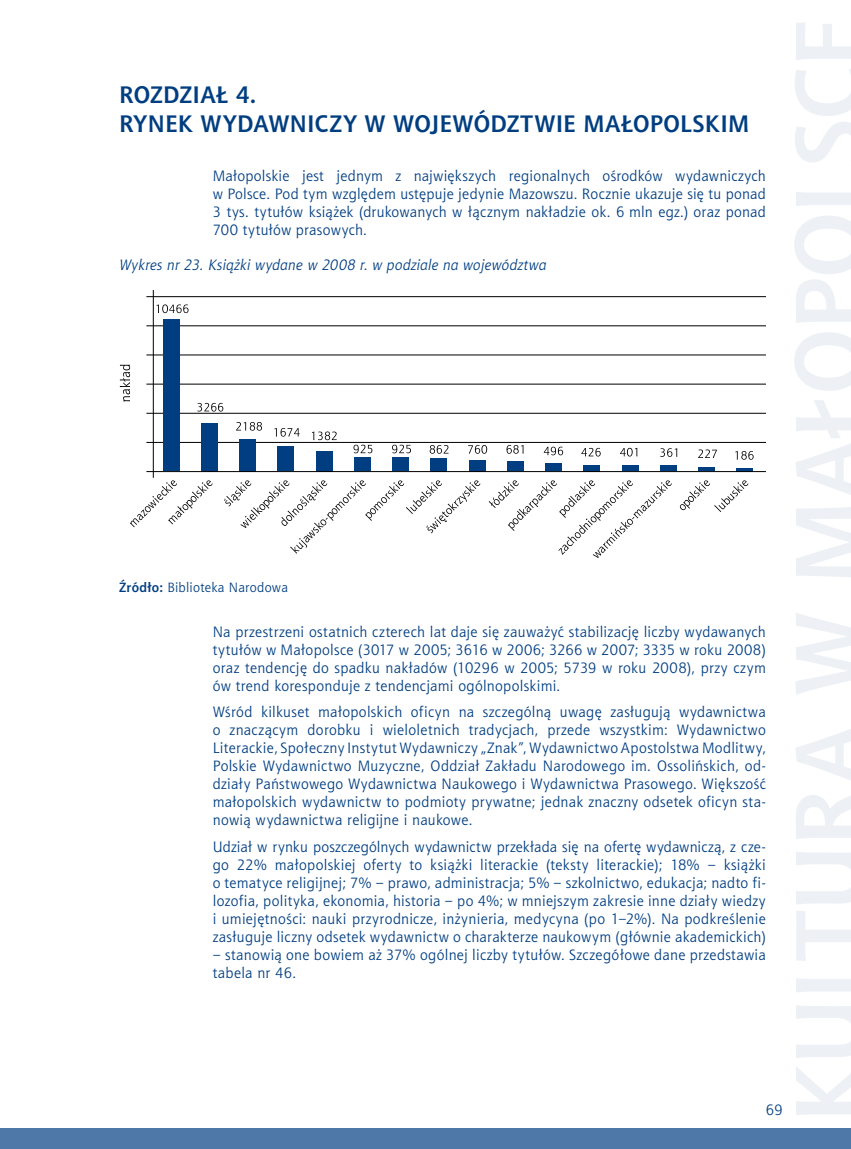
<style>
.page{position:relative;width:851px;height:1149px;background:#fff}
.page>*{position:absolute;margin:0;border:0;box-sizing:border-box;transform-origin:0 0}
.t1{font:700 24px/28.5px "Aerton TTEFN";letter-spacing:.015em;color:#003e81}
.t2{font:15px/18px "Aerton TTEFN";letter-spacing:.02em;color:#003e81;text-align:justify}
.t3{font:italic 15px "Aerton TTEFN";letter-spacing:.02em;color:#003e81}
.t4{font:13.5px "Aerton TTEFN";letter-spacing:.02em;color:#003e81}
.s1{font-weight:700}
</style>
<div class="page">
<div style="left:0;top:1127px;width:850px;height:21px;background:#4d78a7"></div>
<hr style="left:153px;top:290px;width:1px;height:187px;background:#000">
<svg style="left:130px;top:480px;width:82px;height:47px"></svg>
<hr style="left:146px;top:442px;width:619px;height:1px;background:#000">
<hr style="left:146px;top:413px;width:619px;height:1px;background:#000">
<hr style="left:146px;top:383px;width:619px;height:1px;background:#000">
<hr style="left:146px;top:354px;width:619px;height:1px;background:#000">
<hr style="left:146px;top:325px;width:619px;height:1px;background:#000">
<hr style="left:146px;top:296px;width:619px;height:1px;background:#000">
<div style="left:163px;top:319px;width:16px;height:152px;background:#003e81"></div>
<div style="left:201px;top:423px;width:17px;height:48px;background:#003e81"></div>
<div style="left:239px;top:438px;width:17px;height:33px;background:#003e81"></div>
<div style="left:277px;top:446px;width:17px;height:25px;background:#003e81"></div>
<div style="left:316px;top:451px;width:16px;height:20px;background:#003e81"></div>
<div style="left:354px;top:457px;width:17px;height:14px;background:#003e81"></div>
<div style="left:392px;top:457px;width:17px;height:14px;background:#003e81"></div>
<div style="left:430px;top:458px;width:17px;height:13px;background:#003e81"></div>
<div style="left:468px;top:460px;width:17px;height:11px;background:#003e81"></div>
<div style="left:507px;top:461px;width:16px;height:10px;background:#003e81"></div>
<div style="left:545px;top:463px;width:17px;height:8px;background:#003e81"></div>
<div style="left:583px;top:464px;width:17px;height:7px;background:#003e81"></div>
<div style="left:621px;top:465px;width:17px;height:6px;background:#003e81"></div>
<div style="left:660px;top:465px;width:16px;height:6px;background:#003e81"></div>
<hr style="left:698px;top:467px;width:16px;height:4px;background:#003e81">
<hr style="left:736px;top:468px;width:17px;height:3px;background:#003e81">
<svg style="left:224px;top:480px;width:256px;height:73px"></svg>
<svg style="left:488px;top:480px;width:183px;height:78px"></svg>
<svg style="left:679px;top:480px;width:69px;height:32px"></svg>
<svg style="left:156px;top:304px;width:32px;height:9px"></svg>
<svg style="left:197px;top:403px;width:26px;height:8px"></svg>
<svg style="left:236px;top:422px;width:26px;height:8px"></svg>
<svg style="left:274px;top:428px;width:25px;height:8px"></svg>
<svg style="left:312px;top:431px;width:24px;height:9px"></svg>
<svg style="left:353px;top:444px;width:19px;height:9px"></svg>
<svg style="left:392px;top:444px;width:19px;height:9px"></svg>
<svg style="left:429px;top:445px;width:19px;height:8px"></svg>
<svg style="left:468px;top:445px;width:19px;height:8px"></svg>
<svg style="left:506px;top:445px;width:17px;height:8px"></svg>
<svg style="left:543px;top:446px;width:20px;height:9px"></svg>
<svg style="left:581px;top:447px;width:19px;height:9px"></svg>
<svg style="left:620px;top:447px;width:17px;height:9px"></svg>
<svg style="left:660px;top:448px;width:17px;height:9px"></svg>
<svg style="left:698px;top:449px;width:18px;height:9px"></svg>
<svg style="left:735px;top:451px;width:18px;height:8px"></svg>
<svg style="left:120px;top:364px;width:10px;height:37px"></svg>
<hr style="left:146px;top:471px;width:619px;height:1px;background:#000">
<h1 class="t1" style="left:119px;top:80px;width:501px">ROZDZIAŁ 4.<br>RYNEK WYDAWNICZY W WOJEWÓDZTWIE MAŁOPOLS</h1>
<h1 class="t1" style="left:704px;top:109px;width:46px">KIM</h1>
<p class="t2" style="left:213px;top:166px;width:554px">Małopolskie jest jednym z największych regionalnych ośrodków wydawniczych w Polsce. Pod tym względem ustępuje jedynie Mazowszu. Rocznie ukazuje się tu ponad 3 tys. tytułów książek (drukowanych w łącznym nakładzie ok. 6 mln egz.) oraz ponad 700 tytułów prasowych.</p>
<p class="t3" style="left:119px;top:256px;width:428px">Wykres nr 23. Książki wydane w 2008 r. w podziale na województwa</p>
<p class="t4" style="left:119px;top:579px;width:170px"><span class="s1">Źródło:</span> Biblioteka Narodowa</p>
<p class="t2" style="left:213px;top:622px;width:554px">Na przestrzeni ostatnich czterech lat daje się zauważyć stabilizację liczby wydawanych tytułów w Małopolsce (3017 w 2005; 3616 w 2006; 3266 w 2007; 3335 w roku 2008) oraz tendencję do spadku nakładów (10296 w 2005; 5739 w roku 2008), przy czym ów trend koresponduje z tendencjami ogólnopolskimi.</p>
<p class="t2" style="left:213px;top:703px;width:554px">Wśród kilkuset małopolskich oficyn na szczególną uwagę zasługują wydawnictwa o znaczącym dorobku i wieloletnich tradycjach, przede wszystkim: Wydawnictwo Literackie, Społeczny Instytut Wydawniczy „Znak”, Wydawnictwo Apostolstwa Modlitwy, Polskie Wydawnictwo Muzyczne, Oddział Zakładu Narodowego im. Ossolińskich, od&shy;działy Państwowego Wydawnictwa Naukowego i Wydawnictwa Prasowego. Większość małopolskich wydawnictw to podmioty prywatne; jednak znaczny odsetek oficyn sta&shy;nowią wydawnictwa religijne i naukowe.</p>
<p class="t2" style="left:213px;top:837px;width:554px">Udział w rynku poszczególnych wydawnictw przekłada się na ofertę wydawniczą, z cze&shy;go 22% małopolskiej oferty to książki literackie (teksty literackie); 18% – książki o tematyce religijnej; 7% – prawo, administracja; 5% – szkolnictwo, edukacja; nadto fi&shy;lozofia, polityka, ekonomia, historia – po 4%; w mniejszym zakresie inne działy wiedzy i umiejętności: nauki przyrodnicze, inżynieria, medycyna (po 1–2%). Na podkreślenie zasługuje liczny odsetek wydawnictw o charakterze naukowym (głównie akademickich)</p>
<p class="t2" style="left:213px;top:945px;width:554px">– stanowią one bowiem aż 37% ogólnej liczby tytułów. Szczegółowe dane przedstawia tabela nr 46.</p>
<p class="t2" style="left:765px;top:1100px;width:18px">69</p>
</div>
